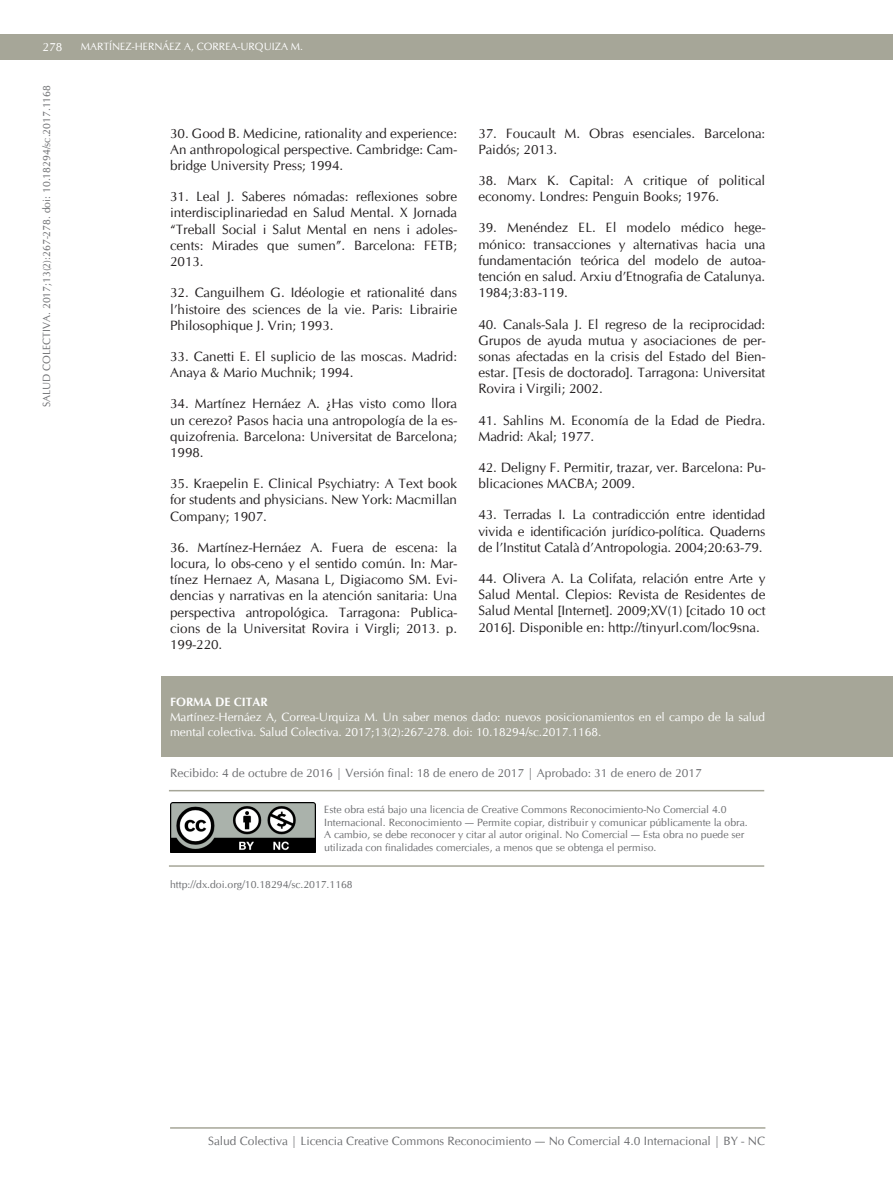
<style>
.page{position:relative;width:893px;height:1191px;background:#fff}
.page>*{position:absolute;margin:0;border:0;box-sizing:border-box;transform-origin:0 0}
.referencias{font:13.5px/16.2px "CG Omega";color:#231f20;text-align:justify}
.forma-de-citar-cita{font:12px/15px "CG Omega";letter-spacing:-.005em;color:#fff}
.recibido-aprobado{font:12px "CG Omega";color:#6c6d70}
.forma-de-citar-titul{font:700 12px "CG Omega";color:#fff}
.forma-de-citar-DOI{font:10.5px/12.6px "CG Omega";color:#6c6d70}
.t1{font:10.5px "CG Omega";color:#fff}
</style>
<div class="page">
<div style="left:0;top:34px;width:893px;height:26px;background:#a6a698"></div>
<hr style="left:170px;top:1127px;width:595px;height:1px;background:#a6a698">
<div style="left:162px;top:676px;width:731px;height:81px;background:#a6a698"></div>
<img style="left:170px;top:802px;width:145px;height:51px">
<hr style="left:169px;top:865px;width:595px;height:1px;background:#a6a698">
<hr style="left:169px;top:790px;width:595px;height:1px;background:#a6a698">
<p class="forma-de-citar-cita" style="left:43px;top:40px;width:21px">278</p>
<p class="t1" style="left:81px;top:40px;width:224px">MARTÍNEZ-HERNÁEZ A, CORREA-URQUIZA M.</p>
<p class="forma-de-citar-DOI" style="left:41px;top:407px;width:324px;rotate:-90deg">SALUD COLECTIVA. 2017;13(2):267-278. doi: 10.18294/sc.2017.1168</p>
<p class="referencias" style="left:170px;top:125px;width:289px">30. Good B. Medicine, rationality and experience:<br>An anthropological perspective. Cambridge: Cam&shy;bridge University Press; 1994.</p>
<p class="referencias" style="left:170px;top:189px;width:289px">31. Leal J. Saberes nómadas: reflexiones sobre interdisciplinariedad en Salud Mental. X Jornada “Treball Social i Salut Mental en nens i adoles&shy;cents: Mirades que sumen”. Barcelona: FETB; 2013.</p>
<p class="referencias" style="left:170px;top:285px;width:288px">32. Canguilhem G. Idéologie et rationalité dans l’histoire des sciences de la vie. Paris: Librairie Philosophique J. Vrin; 1993.</p>
<p class="referencias" style="left:170px;top:348px;width:288px">33. Canetti E. El suplicio de las moscas. Madrid:<br>Anaya &amp; Mario Muchnik; 1994.</p>
<p class="referencias" style="left:170px;top:396px;width:289px">34. Martínez Hernáez A. ¿Has visto como llora un cerezo? Pasos hacia una antropología de la es&shy;quizofrenia. Barcelona: Universitat de Barcelona; 1998.</p>
<p class="referencias" style="left:170px;top:475px;width:288px">35. Kraepelin E. Clinical Psychiatry: A Text book for students and physicians. New York: Macmillan Company; 1907.</p>
<p class="referencias" style="left:170px;top:539px;width:289px">36. Martínez-Hernáez A. Fuera de escena: la locura, lo obs-ceno y el sentido común. In: Mar&shy;tínez Hernaez A, Masana L, Digiacomo SM. Evi&shy;dencias y narrativas en la atención sanitaria: Una perspectiva antropológica. Tarragona: Publica&shy;cions de la Universitat Rovira i Virgli; 2013. p.<br>199-220.</p>
<p class="referencias" style="left:478px;top:125px;width:288px">37. Foucault M. Obras esenciales. Barcelona:<br>Paidós; 2013.</p>
<p class="referencias" style="left:478px;top:172px;width:288px">38. Marx K. Capital: A critique of political economy. Londres: Penguin Books; 1976.</p>
<p class="referencias" style="left:478px;top:220px;width:289px">39. Menéndez EL. El modelo médico hege&shy;mónico: transacciones y alternativas hacia una fundamentación teórica del modelo de autoa&shy;tención en salud. Arxiu d’Etnografia de Catalunya.<br>1984;3:83-119.</p>
<p class="referencias" style="left:478px;top:316px;width:289px">40. Canals-Sala J. El regreso de la reciprocidad:<br>Grupos de ayuda mutua y asociaciones de per&shy;sonas afectadas en la crisis del Estado del Bien&shy;estar. [Tesis de doctorado]. Tarragona: Universitat Rovira i Virgili; 2002.</p>
<p class="referencias" style="left:478px;top:412px;width:288px">41. Sahlins M. Economía de la Edad de Piedra.<br>Madrid: Akal; 1977.</p>
<p class="referencias" style="left:478px;top:459px;width:289px">42. Deligny F. Permitir, trazar, ver. Barcelona: Pu&shy;blicaciones MACBA; 2009.</p>
<p class="referencias" style="left:478px;top:507px;width:288px">43. Terradas I. La contradicción entre identidad vivida e identificación jurídico-política. Quaderns de l’Institut Català d’Antropologia. 2004;20:63-79.</p>
<p class="referencias" style="left:478px;top:570px;width:289px">44. Olivera A. La Colifata, relación entre Arte y Salud Mental. Clepios: Revista de Residentes de Salud Mental [Internet]. 2009;XV(1) [citado 10 oct 2016]. Disponible en: http://tinyurl.com/loc9sna.</p>
<p class="forma-de-citar-titul" style="left:170px;top:694px;width:99px">FORMA DE CITAR</p>
<p class="forma-de-citar-cita" style="left:170px;top:709px;width:597px">Martínez-Hernáez A, Correa-Urquiza M. Un saber menos dado: nuevos posicionamientos en el campo de la salud mental colectiva. Salud Colectiva. 2017;13(2):267-278. doi: 10.18294/sc.2017.1168.</p>
<p class="recibido-aprobado" style="left:170px;top:765px;width:533px">Recibido: 4 de octubre de 2016 | Versión final: 18 de enero de 2017 | Aprobado: 31 de enero de 2017</p>
<p class="forma-de-citar-DOI" style="left:324px;top:803px;width:425px">Este obra está bajo una licencia de Creative Commons Reconocimiento-No Comercial 4.0<br>Internacional. Reconocimiento — Permite copiar, distribuir y comunicar públicamente la obra.<br>A cambio, se debe reconocer y citar al autor original. No Comercial — Esta obra no puede ser utilizada con finalidades comerciales, a menos que se obtenga el permiso.</p>
<p class="forma-de-citar-DOI" style="left:170px;top:878px;width:184px">http://dx.doi.org/10.18294/sc.2017.1168</p>
<p class="recibido-aprobado" style="left:208px;top:1133px;width:558px">Salud Colectiva | Licencia Creative Commons Reconocimiento — No Comercial 4.0 Internacional | BY - NC</p>
</div>
